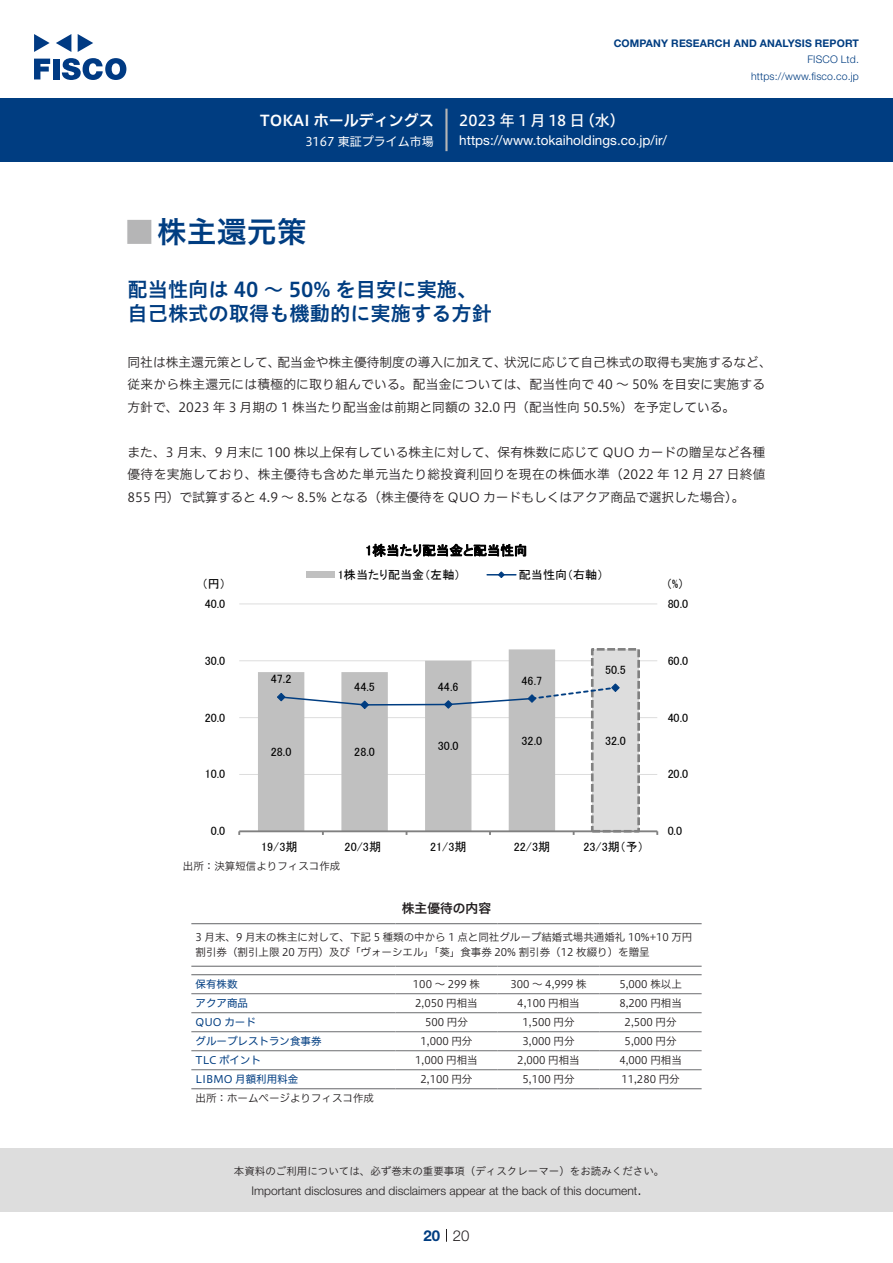
<style>
.page{position:relative;width:893px;height:1263px;background:#fff}
.page>*{position:absolute;margin:0;border:0;box-sizing:border-box;transform-origin:0 0}
.t1{font:30px "Hiragino UD Sans Std N W6";color:#003d81}
.t2{font:24px "Hiragino UD Sans Std N W6";color:#b5b5b6}
.t3{font:20.25px/24px "Hiragino UD Sans Std W6";color:#003d81}
.t4{font:15px "Hiragino UD Sans F Std N W5";letter-spacing:.005em;color:#fff}
.t5{font:15px "Hiragino UD Sans F Std N W6";color:#fff}
.t6{font:300 15px "Helvetica Neue LT Std";color:#231f20}
.t7{font:700 15px "Helvetica Neue LT Std";color:#003d81}
.t8{font:13.5px "Helvetica Neue LT Std";color:#fff}
.t9{font:13.5px "MS P Gothic";letter-spacing:.005em;color:#000}
.t10{font:12.75px/22.5px "Hiragino UD Sans F Std N W3";color:#231f20}
.t11{font:12.75px "Hiragino UD Sans F Std N W6";color:#231f20}
.t12{font:12.15px "MS P Gothic";letter-spacing:.005em;color:#000}
.t13{font:12px "MS P Gothic";color:#000}
.t14{font:300 12px "Helvetica Neue LT Std";color:#231f20}
.t15{font:12px "Hiragino UD Sans F Std N W4";color:#fff}
.t16{font:10.5px/15px "Hiragino UD Sans F Std N W3";color:#231f20}
.t17{font:10.5px "Hiragino UD Sans F Std N W4";color:#003d81}
.t18{font:10.5px "Hiragino UD Sans Std W3";color:#231f20}
.t19{font:700 10.5px "Helvetica Neue LT Std";letter-spacing:.015em;color:#003d81}
.t20{font:300 10.5px/16.5px "Helvetica Neue LT Std";letter-spacing:.015em;color:#003d81;text-align:right}
</style>
<div class="page">
<div style="left:0;top:1148px;width:893px;height:64px;background:#ddd"></div>
<svg style="left:34px;top:59px;width:16px;height:20px"></svg>
<div style="left:53px;top:59px;width:6px;height:20px;background:#003a83"></div>
<svg style="left:62px;top:58px;width:64px;height:22px"></svg>
<svg style="left:34px;top:34px;width:16px;height:18px"></svg>
<svg style="left:78px;top:34px;width:15px;height:18px"></svg>
<svg style="left:56px;top:34px;width:15px;height:18px"></svg>
<div style="left:0;top:98px;width:893px;height:64px;background:#003d81"></div>
<hr style="left:445px;top:109px;width:3px;height:42px;background:#b5b5b6">
<svg style="left:446px;top:1229px;width:1px;height:13px"></svg>
<hr style="left:239px;top:774px;width:418px;height:1px;background:#ddd">
<hr style="left:239px;top:717px;width:418px;height:1px;background:#ddd">
<hr style="left:239px;top:660px;width:418px;height:1px;background:#ddd">
<hr style="left:239px;top:603px;width:418px;height:1px;background:#ddd">
<div style="left:592px;top:649px;width:47px;height:182px;background:#ddd"></div>
<div style="left:591px;top:648px;width:49px;height:184px;border:3px dashed #808080"></div>
<svg style="left:258px;top:649px;width:297px;height:181px;fill:#c0c0c0"></svg>
<hr style="left:239px;top:830px;width:418px;height:2px;background:#808080">
<svg style="left:276px;top:683px;width:344px;height:27px"></svg>
<div style="left:306px;top:572px;width:29px;height:6px;background:#c0c0c0"></div>
<svg style="left:487px;top:571px;width:29px;height:7px"></svg>
<hr style="left:191px;top:993px;width:204px;height:1px;background:#6c6d70">
<hr style="left:395px;top:993px;width:102px;height:1px;background:#6c6d70">
<hr style="left:497px;top:993px;width:103px;height:1px;background:#6c6d70">
<hr style="left:600px;top:993px;width:102px;height:1px;background:#6c6d70">
<hr style="left:191px;top:1012px;width:204px;height:1px;background:#6c6d70">
<hr style="left:395px;top:1012px;width:102px;height:1px;background:#6c6d70">
<hr style="left:497px;top:1012px;width:103px;height:1px;background:#6c6d70">
<hr style="left:600px;top:1012px;width:102px;height:1px;background:#6c6d70">
<hr style="left:191px;top:1031px;width:204px;height:1px;background:#6c6d70">
<hr style="left:395px;top:1031px;width:102px;height:1px;background:#6c6d70">
<hr style="left:497px;top:1031px;width:103px;height:1px;background:#6c6d70">
<hr style="left:600px;top:1031px;width:102px;height:1px;background:#6c6d70">
<hr style="left:191px;top:1050px;width:204px;height:1px;background:#6c6d70">
<hr style="left:395px;top:1050px;width:102px;height:1px;background:#6c6d70">
<hr style="left:497px;top:1050px;width:103px;height:1px;background:#6c6d70">
<hr style="left:600px;top:1050px;width:102px;height:1px;background:#6c6d70">
<hr style="left:191px;top:1069px;width:204px;height:1px;background:#6c6d70">
<hr style="left:395px;top:1069px;width:102px;height:1px;background:#6c6d70">
<hr style="left:497px;top:1069px;width:103px;height:1px;background:#6c6d70">
<hr style="left:600px;top:1069px;width:102px;height:1px;background:#6c6d70">
<hr style="left:191px;top:974px;width:204px;height:1px;background:#6c6d70">
<hr style="left:395px;top:974px;width:102px;height:1px;background:#6c6d70">
<hr style="left:497px;top:974px;width:103px;height:1px;background:#6c6d70">
<hr style="left:600px;top:974px;width:102px;height:1px;background:#6c6d70">
<hr style="left:191px;top:1088px;width:204px;height:1px;background:#6c6d70">
<hr style="left:395px;top:1088px;width:102px;height:1px;background:#6c6d70">
<hr style="left:497px;top:1088px;width:103px;height:1px;background:#6c6d70">
<hr style="left:600px;top:1088px;width:102px;height:1px;background:#6c6d70">
<hr style="left:191px;top:923px;width:204px;height:1px;background:#6c6d70">
<hr style="left:395px;top:923px;width:102px;height:1px;background:#6c6d70">
<hr style="left:497px;top:923px;width:103px;height:1px;background:#6c6d70">
<hr style="left:600px;top:923px;width:102px;height:1px;background:#6c6d70">
<hr style="left:191px;top:966px;width:204px;height:1px;background:#6c6d70">
<hr style="left:395px;top:966px;width:102px;height:1px;background:#6c6d70">
<hr style="left:497px;top:966px;width:103px;height:1px;background:#6c6d70">
<hr style="left:600px;top:966px;width:102px;height:1px;background:#6c6d70">
<p class="t5" style="left:260px;top:109px;width:175px">TOKAI ホールディングス</p>
<p class="t15" style="left:305px;top:132px;width:130px">3167 東証プライム市場</p>
<p class="t19" style="left:614px;top:37px;width:247px">COMPANY RESEARCH AND ANALYSIS REPORT</p>
<p class="t20" style="left:751px;top:51px;width:109px">FISCO Ltd. https://www.fisco.co j p.</p>
<p class="t4" style="left:580px;top:109px;width:46px">（水(</p>
<p class="t4" style="left:459px;top:109px;width:127px">2023 年 1 月 18 日</p>
<p class="t8" style="left:459px;top:132px;width:209px">https://www.tokaiholdings. c o j p. /i r/</p>
<h1 class="t1" style="left:157px;top:209px;width:151px">株主還元策</h1>
<h2 class="t2" style="left:128px;top:213px;width:25px">█</h2>
<h3 class="t3" style="left:128px;top:276px;width:366px">配当性向は 40 ～ 50% を目安に実施、自己株式の取得も機動的に実施する方針</h3>
<p class="t10" style="left:504px;top:350px;width:269px">状況に応じて自己株式の取得も実施するなど、</p>
<p class="t10" style="left:278px;top:350px;width:231px">配当金や株主優待制度の導入に加えて、</p>
<p class="t10" style="left:128px;top:350px;width:639px">同社は株主還元策として、<br>従来から株主還元には積極的に取り組んでいる。配当金については、配当性向で 40 ～ 50% を目安に実施する方針で、2023 年 3 月期の 1 株当たり配当金は前期と同額の 32.0 円（配当性向 50.5%）を予定している。</p>
<p class="t10" style="left:128px;top:440px;width:639px;text-align:justify">また、3 月末、9 月末に 100 株以上保有している株主に対して、保有株数に応じて QUO カードの贈呈など各種優待を実施しており、株主優待も含めた単元当たり総投資利回りを現在の株価水準（2022 年 12 月 27 日終値855 円）で試算すると 4.9 ～ 8.5% となる（株主優待を QUO カードもしくはアクア商品で選択した場合。(</p>
<p class="t13" style="left:202px;top:578px;width:26px">（円(</p>
<p class="t12" style="left:205px;top:597px;width:22px">40.0</p>
<p class="t13" style="left:205px;top:654px;width:22px">30.0</p>
<p class="t13" style="left:205px;top:711px;width:22px">20.0</p>
<p class="t12" style="left:205px;top:768px;width:22px">10.0</p>
<p class="t13" style="left:211px;top:825px;width:16px">0.0</p>
<p class="t12" style="left:271px;top:673px;width:22px">47.2</p>
<p class="t13" style="left:271px;top:746px;width:22px">28.0</p>
<p class="t12" style="left:261px;top:840px;width:38px">19/3期</p>
<p class="t9" style="left:365px;top:544px;width:163px">1株当たり配当金と配当性向</p>
<p class="t13" style="left:338px;top:568px;width:124px">1株当たり配当金（左軸）</p>
<p class="t13" style="left:519px;top:568px;width:86px">配当性向（右軸）</p>
<p class="t13" style="left:605px;top:663px;width:22px">50.5</p>
<p class="t13" style="left:354px;top:680px;width:22px">44.5</p>
<p class="t13" style="left:438px;top:680px;width:22px">44.6</p>
<p class="t13" style="left:521px;top:674px;width:22px">46.7</p>
<p class="t13" style="left:354px;top:746px;width:22px">28.0</p>
<p class="t13" style="left:438px;top:740px;width:22px">30.0</p>
<p class="t13" style="left:521px;top:734px;width:22px">32.0</p>
<p class="t13" style="left:605px;top:734px;width:22px">32.0</p>
<p class="t12" style="left:345px;top:840px;width:38px">20/3期</p>
<p class="t12" style="left:430px;top:840px;width:38px">21/3期</p>
<p class="t12" style="left:514px;top:840px;width:38px">22/3期</p>
<p class="t12" style="left:583px;top:840px;width:62px">23/3期予（ (</p>
<p class="t16" style="left:183px;top:858px;width:159px">出所：決算短信よりフィスコ作成</p>
<p class="t13" style="left:666px;top:577px;width:20px">(%)</p>
<p class="t12" style="left:668px;top:597px;width:22px">80.0</p>
<p class="t13" style="left:668px;top:654px;width:22px">60.0</p>
<p class="t13" style="left:668px;top:711px;width:22px">40.0</p>
<p class="t12" style="left:668px;top:768px;width:22px">20.0</p>
<p class="t13" style="left:668px;top:825px;width:16px">0.0</p>
<p class="t11" style="left:402px;top:898px;width:91px">株主優待の内容</p>
<p class="t16" style="left:196px;top:929px;width:498px">3 月末、9 月末の株主に対して、下記 5 種類の中から 1 点と同社グループ結婚式場共通婚礼 10%+10 万円割引券（割引上限 20 万円）及び「ヴォーシエル」「葵」食事券 20% 割引券（12 枚綴り）を贈呈</p>
<p class="t16" style="left:619px;top:976px;width:64px">5,000 株以上</p>
<p class="t17" style="left:196px;top:976px;width:43px">保有株数</p>
<p class="t16" style="left:413px;top:976px;width:69px">100 ～ 299 株</p>
<p class="t16" style="left:510px;top:976px;width:78px">300 ～ 4,999 株</p>
<p class="t17" style="left:196px;top:995px;width:54px">アクア商品</p>
<p class="t16" style="left:415px;top:995px;width:64px">2,050 円相当</p>
<p class="t16" style="left:517px;top:995px;width:64px">4,100 円相当</p>
<p class="t16" style="left:619px;top:995px;width:64px">8,200 円相当</p>
<p class="t17" style="left:196px;top:1014px;width:62px">QUO カード</p>
<p class="t16" style="left:425px;top:1014px;width:44px">500 円分</p>
<p class="t16" style="left:523px;top:1014px;width:53px">1,500 円分</p>
<p class="t16" style="left:625px;top:1014px;width:53px">2,500 円分</p>
<p class="t17" style="left:196px;top:1033px;width:127px">グループレストラン食事券</p>
<p class="t16" style="left:420px;top:1033px;width:53px">1,000 円分</p>
<p class="t16" style="left:523px;top:1033px;width:53px">3,000 円分</p>
<p class="t16" style="left:625px;top:1033px;width:53px">5,000 円分</p>
<p class="t17" style="left:196px;top:1052px;width:67px">TLC ポイント</p>
<p class="t16" style="left:415px;top:1052px;width:64px">1,000 円相当</p>
<p class="t16" style="left:517px;top:1052px;width:64px">2,000 円相当</p>
<p class="t16" style="left:619px;top:1052px;width:64px">4,000 円相当</p>
<p class="t17" style="left:196px;top:1071px;width:104px">LIBMO 月額利用料金</p>
<p class="t16" style="left:196px;top:1090px;width:180px">出所：ホームページよりフィスコ作成</p>
<p class="t16" style="left:420px;top:1071px;width:53px">2,100 円分</p>
<p class="t16" style="left:523px;top:1071px;width:53px">5,100 円分</p>
<p class="t16" style="left:621px;top:1071px;width:60px">11,280 円分</p>
<p class="t18" style="left:234px;top:1163px;width:432px">本資料のご利用については、必ず巻末の重要事項（ディスクレーマー）をお読みください。</p>
<p class="t6" style="left:637px;top:1180px;width:6px">.</p>
<p class="t14" style="left:251px;top:1183px;width:387px">Important disclosures and disclaimers appear at the back of this document</p>
<p class="t7" style="left:423px;top:1226px;width:18px">20</p>
<p class="t6" style="left:453px;top:1226px;width:18px">20</p>
</div>
